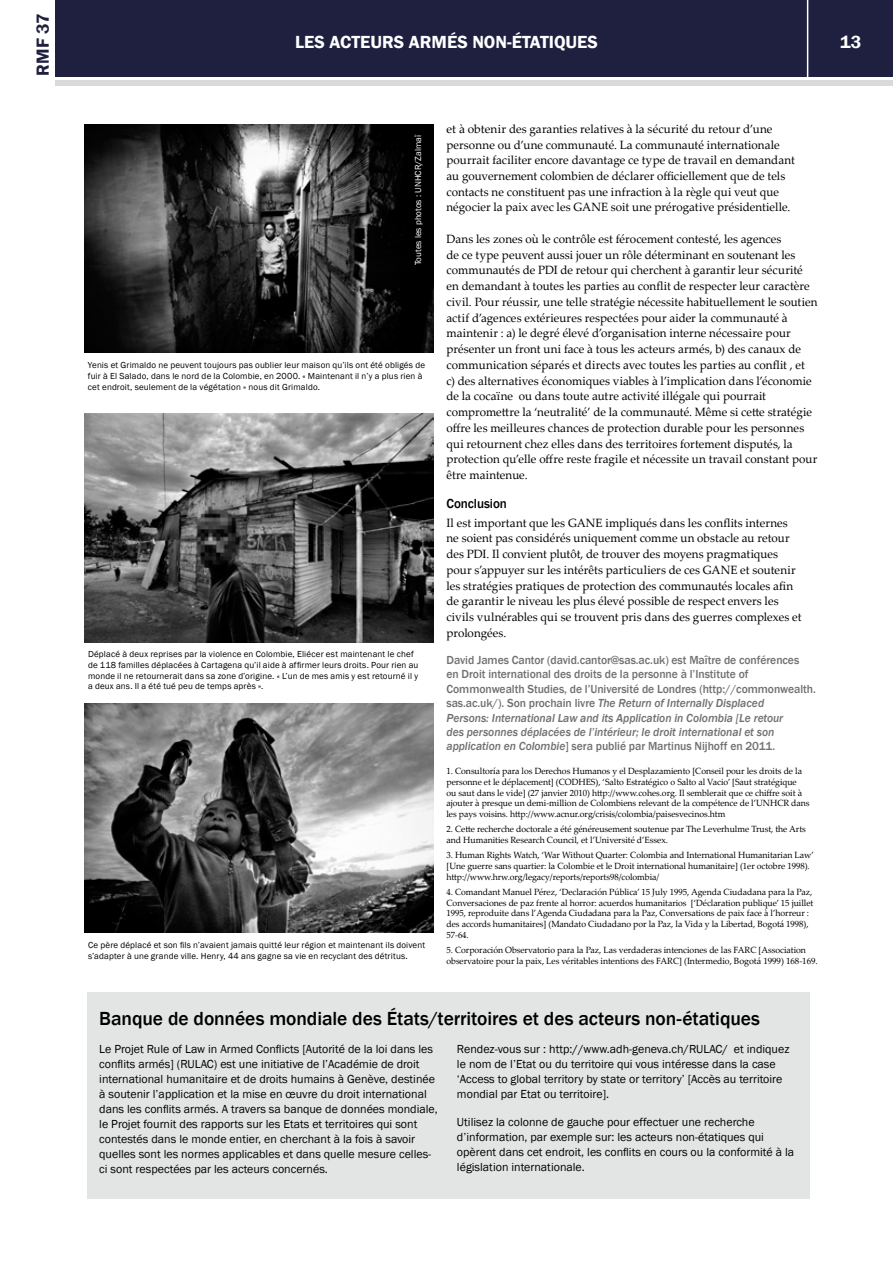
<style>
.page{position:relative;width:893px;height:1263px;background:#fff}
.page>*{position:absolute;margin:0;border:0;box-sizing:border-box;transform-origin:0 0}
.t1{font:500 19.5px "Franklin Gothic";letter-spacing:-.005em;color:#000}
.t2{font:600 18px "Franklin Gothic";color:#fff}
.t3{font:600 18px "Franklin Gothic";color:#1f203f}
.t4{font:500 13.5px "Franklin Gothic";letter-spacing:-.005em;color:#000}
.t5{font:12px/15.8px "Palatino Linotype";letter-spacing:.005em;color:#000}
.t6{font:12px/15px "Franklin Gothic";color:#000}
.t7{font:500 12px/14.4px "Franklin Gothic";letter-spacing:-.005em;color:#707172}
.t8{font:9px/10.8px "Palatino Linotype";letter-spacing:-.005em;color:#000}
.t9{font:9px/10.8px "Franklin Gothic";letter-spacing:.015em;color:#000}
.t10{font:9px "Franklin Gothic";color:#fff}
.s1{font-style:italic}
</style>
<div class="page">
<div style="left:56px;top:0;width:837px;height:77px;background:#1f203f"></div>
<div style="left:56px;top:80px;width:837px;height:5px;background:#d9dadb"></div>
<hr style="left:807px;top:0;width:1px;height:78px;background:#fff">
<img style="left:85px;top:124px;width:349px;height:229px">
<img style="left:85px;top:414px;width:349px;height:228px">
<img style="left:85px;top:703px;width:349px;height:229px">
<div style="left:87px;top:992px;width:722px;height:207px;background:#e3e4e4"></div>
<h2 class="t3" style="left:32px;top:76px;width:64px;rotate:-90deg">RMF 37</h2>
<h2 class="t2" style="left:295px;top:31px;width:304px">LES ACTEURS ARMÉS NON-ÉTATIQUES</h2>
<h2 class="t2" style="left:840px;top:31px;width:23px">13</h2>
<p class="t10" style="left:413px;top:265px;width:132px;rotate:-90deg">Toutes les photos : UNHCR/Zalmaï</p>
<p class="t9" style="left:88px;top:360px;width:339px">Yenis et Grimaldo ne peuvent toujours pas oublier leur maison qu’ils ont été obligés de fuir à El Salado, dans le nord de la Colombie, en 2000. « Maintenant il n’y a plus rien à cet endroit, seulement de la végétation » nous dit Grimaldo.</p>
<p class="t9" style="left:88px;top:649px;width:332px">Déplacé à deux reprises par la violence en Colombie, Eliécer est maintenant le chef de 118 familles déplacées à Cartagena qu’il aide à affirmer leurs droits. Pour rien au monde il ne retournerait dans sa zone d’origine. « L’un de mes amis y est retourné il y a deux ans. Il a été tué peu de temps après ».</p>
<p class="t9" style="left:88px;top:940px;width:339px">Ce père déplacé et son fils n’avaient jamais quitté leur région et maintenant ils doivent s’adapter à une grande ville. Henry, 44 ans gagne sa vie en recyclant des détritus.</p>
<p class="t5" style="left:446px;top:120px;width:350px">et à obtenir des garanties relatives à la sécurité du retour d’une personne ou d’une communauté. La communauté internationale pourrait faciliter encore davantage ce type de travail en demandant au gouvernement colombien de déclarer officiellement que de tels contacts ne constituent pas une infraction à la règle qui veut que négocier la paix avec les GANE soit une prérogative présidentielle.</p>
<p class="t5" style="left:446px;top:231px;width:373px">Dans les zones où le contrôle est férocement contesté, les agences<br>de ce type peuvent aussi jouer un rôle déterminant en soutenant les communautés de PDI de retour qui cherchent à garantir leur sécurité en demandant à toutes les parties au conflit de respecter leur caractère civil. Pour réussir, une telle stratégie nécessite habituellement le soutien actif d’agences extérieures respectées pour aider la communauté à maintenir : a) le degré élevé d’organisation interne nécessaire pour présenter un front uni face à tous les acteurs armés, b) des canaux de communication séparés et directs avec toutes les parties au conflit , et<br>c) des alternatives économiques viables à l’implication dans l’économie de la cocaïne ou dans toute autre activité illégale qui pourrait compromettre la ‘neutralité’ de la communauté. Même si cette stratégie offre les meilleures chances de protection durable pour les personnes qui retournent chez elles dans des territoires fortement disputés, la protection qu’elle offre reste fragile et nécessite un travail constant pour être maintenue.</p>
<p class="t4" style="left:446px;top:495px;width:62px">Conclusion</p>
<p class="t5" style="left:446px;top:514px;width:357px">Il est important que les GANE impliqués dans les conflits internes ne soient pas considérés uniquement comme un obstacle au retour des PDI. Il convient plutôt, de trouver des moyens pragmatiques pour s’appuyer sur les intérêts particuliers de ces GANE et soutenir les stratégies pratiques de protection des communautés locales afin de garantir le niveau les plus élevé possible de respect envers les civils vulnérables qui se trouvent pris dans des guerres complexes et prolongées.</p>
<p class="t7" style="left:446px;top:653px;width:371px">David James Cantor (david.cantor@sas.ac.uk) est Maître de conférences<br>en Droit international des droits de la personne à l’Institute of Commonwealth Studies, de l’Université de Londres (http://commonwealth. sas.ac.uk/). Son prochain livre <span class="s1">The Return of Internally Displaced<br>Persons: International Law and its Application in Colombia [Le retour<br>des personnes déplacées de l’intérieur; le droit international et son application en Colombie</span>] sera publié par Martinus Nijhoff en 2011.</p>
<p class="t8" style="left:446px;top:765px;width:365px">1. Consultoría para los Derechos Humanos y el Desplazamiento [Conseil pour les droits de la personne et le déplacement] (CODHES), ‘Salto Estratégico o Salto al Vacio’ [Saut stratégique<br>ou saut dans le vide] (27 janvier 2010) http://www.cohes.org. Il semblerait que ce chiffre soit à ajouter à presque un demi-million de Colombiens relevant de la compétence de l’UNHCR dans les pays voisins. http://www.acnur.org/crisis/colombia/paisesvecinos.htm</p>
<p class="t8" style="left:446px;top:823px;width:361px">2. Cette recherche doctorale a été généreusement soutenue par The Leverhulme Trust, the Arts and Humanities Research Council, et l’Université d’Essex.</p>
<p class="t8" style="left:446px;top:849px;width:369px">3. Human Rights Watch, ‘War Without Quarter: Colombia and International Humanitarian Law’ [Une guerre sans quartier: la Colombie et le Droit international humanitaire] (1er octobre 1998). http://www.hrw.org/legacy/reports/reports98/colombia/</p>
<p class="t8" style="left:446px;top:886px;width:368px">4. Comandant Manuel Pérez, ‘Declaración Pública’ 15 July 1995, Agenda Ciudadana para la Paz, Conversaciones de paz frente al horror: acuerdos humanitarios [‘Déclaration publique’ 15 juillet 1995, reproduite dans l’Agenda Ciudadana para la Paz, Conversations de paix face à l’horreur : des accords humanitaires] (Mandato Ciudadano por la Paz, la Vida y la Libertad, Bogotá 1998), 57-64.</p>
<p class="t8" style="left:446px;top:944px;width:373px">5. Corporación Observatorio para la Paz, Las verdaderas intenciones de las FARC [Association observatoire pour la paix, Les véritables intentions des FARC] (Intermedio, Bogotá 1999) 168-169.</p>
<h1 class="t1" style="left:99px;top:1006px;width:662px">Banque de données mondiale des États/territoires et des acteurs non-étatiques</h1>
<p class="t6" style="left:99px;top:1042px;width:340px">Le Projet Rule of Law in Armed Conflicts [Autorité de la loi dans les conflits armés] (RULAC) est une initiative de l’Académie de droit international humanitaire et de droits humains à Genève, destinée à soutenir l’application et la mise en œuvre du droit international dans les conflits armés. A travers sa banque de données mondiale, le Projet fournit des rapports sur les Etats et territoires qui sont contestés dans le monde entier, en cherchant à la fois à savoir quelles sont les normes applicables et dans quelle mesure celles&shy;ci sont respectées par les acteurs concernés.</p>
<p class="t6" style="left:457px;top:1042px;width:334px">Rendez-vous sur : http://www.adh-geneva.ch/RULAC/ et indiquez le nom de l’Etat ou du territoire qui vous intéresse dans la case ‘Access to global territory by state or territory’ [Accès au territoire mondial par Etat ou territoire].</p>
<p class="t6" style="left:457px;top:1115px;width:339px">Utilisez la colonne de gauche pour effectuer une recherche d’information, par exemple sur: les acteurs non-étatiques qui opèrent dans cet endroit, les conflits en cours ou la conformité à la législation internationale.</p>
</div>
